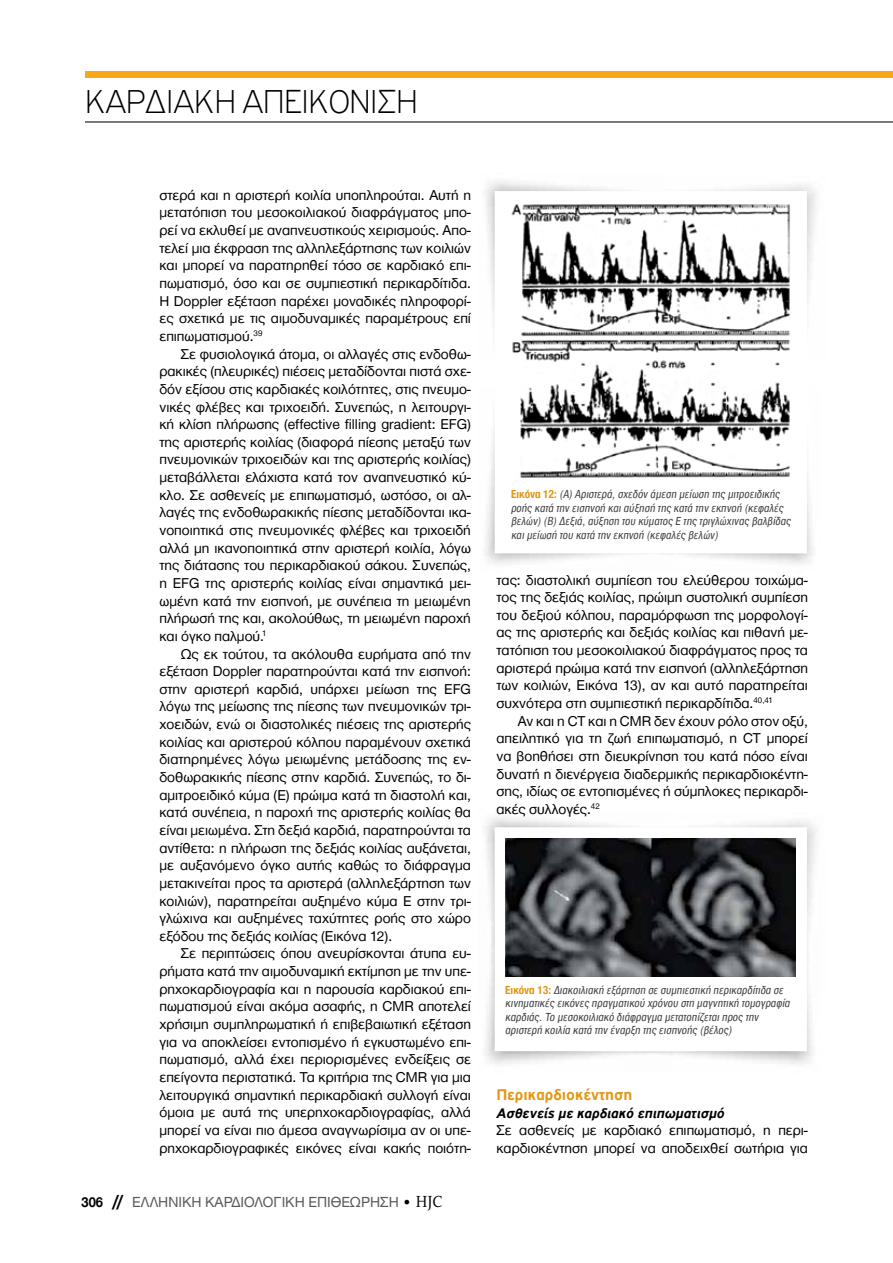
<style>
.page{position:relative;width:893px;height:1263px;background:#fff}
.page>*{position:absolute;margin:0;border:0;box-sizing:border-box;transform-origin:0 0}
.t1{font:100 35.25px "PF Highway Gothic";color:#000}
.t2{font:700 16.5px "PF Highway Gothic";color:#e29717}
.t3{font:15px "Helvetica Neue Greek";color:#58595b}
.t4{font:14.7px/17.7px "Helvetica Neue Greek";color:#000;text-align:justify}
.t5{font:italic 700 14.7px "PF Highway Gothic";color:#000}
.t6{font:italic condensed 12px/13.5px "Helvetica Neue Greek";letter-spacing:.02em;color:#414042}
.s1{font-weight:700;color:#000}
.s2{font-family:"Futura TGR";font-weight:700;font-size:16.5px;color:#000}
.s3{color:#000}
.s4{font-family:"PF Archive Pro";font-size:16.5px;color:#000}
.s5{font-weight:700;font-style:normal;color:#e29717}
</style>
<div class="page">
<hr style="left:85px;top:121px;width:808px;height:1px;background:#000">
<div style="left:85px;top:72px;width:808px;height:6px;background:#faa61a"></div>
<img style="left:485px;top:181px;width:180px;height:140px">
<img style="left:485px;top:423px;width:137px;height:141px">
<svg style="left:495px;top:191px;width:170px;height:362px"></svg>
<div style="left:639px;top:194px;width:102px;height:285px;background:#fff"></div>
<img style="left:505px;top:202px;width:286px;height:277px">
<img style="left:485px;top:817px;width:180px;height:70px">
<img style="left:485px;top:887px;width:137px;height:177px">
<svg style="left:495px;top:827px;width:312px;height:224px"></svg>
<div style="left:639px;top:830px;width:102px;height:214px;background:#fff"></div>
<img style="left:505px;top:838px;width:291px;height:139px">
<h1 class="t1" style="left:85px;top:84px;width:98px">ΚΑΡΔΙΑΚΗ</h1>
<h1 class="t1" style="left:242px;top:84px;width:125px">ΑΠ ΕΙΚΟΝΙΣΗ</h1>
<p class="t4" style="left:159px;top:186px;width:313px">στερά και η αριστερή κοιλία υποπληρούται. Αυτή η μετατόπιση του μεσοκοιλιακού διαφράγματος μπο&shy;ρεί να εκλυθεί με αναπνευστικούς χειρισμούς. Απο&shy;τελεί μια έκφραση της αλληλεξάρτησης των κοιλιών και μπορεί να παρατηρηθεί τόσο σε καρδιακό επι&shy;πωματισμό, όσο και σε συμπιεστική περικαρδίτιδα.<br>Η Doppler εξέταση παρέχει μοναδικές πληροφορί&shy;ες σχετικά με τις αιμοδυναμικές παραμέτρους επί επιπωματισμού.<sup>39</sup></p>
<p class="t4" style="left:159px;top:345px;width:313px;text-indent:21px">Σε φυσιολογικά άτομα, οι αλλαγές στις ενδοθω&shy;ρακικές (πλευρικές) πιέσεις μεταδίδονται πιστά σχε&shy;δόν εξίσου στις καρδιακές κοιλότητες, στις πνευμο&shy;νικές φλέβες και τριχοειδή. Συνεπώς, η λειτουργι&shy;κή κλίση πλήρωσης (effective filling gradient: EFG) της αριστερής κοιλίας (διαφορά πίεσης μεταξύ των πνευμονικών τριχοειδών και της αριστερής κοιλίας) μεταβάλλεται ελάχιστα κατά τον αναπνευστικό κύ&shy;κλο. Σε ασθενείς με επιπωματισμό, ωστόσο, οι αλ&shy;λαγές της ενδοθωρακικής πίεσης μεταδίδονται ικα&shy;νοποιητικά στις πνευμονικές φλέβες και τριχοειδή αλλά μη ικανοποιητικά στην αριστερή κοιλία, λόγω της διάτασης του περικαρδιακού σάκου. Συνεπώς, η EFG της αριστερής κοιλίας είναι σημαντικά μει&shy;ωμένη κατά την εισπνοή, με συνέπεια τη μειωμένη πλήρωσή της και, ακολούθως, τη μειωμένη παροχή και όγκο παλμού.<sup>1</sup></p>
<p class="t4" style="left:159px;top:645px;width:313px;text-indent:21px">Ως εκ τούτου, τα ακόλουθα ευρήματα από την εξέταση Doppler παρατηρούνται κατά την εισπνοή: στην αριστερή καρδιά, υπάρχει μείωση της EFG λόγω της μείωσης της πίεσης των πνευμονικών τρι&shy;χοειδών, ενώ οι διαστολικές πιέσεις της αριστερής κοιλίας και αριστερού κόλπου παραμένουν σχετικά διατηρημένες λόγω μειωμένης μετάδοσης της εν&shy;δοθωρακικής πίεσης στην καρδιά. Συνεπώς, το δι&shy;αμιτροειδικό κύμα (Ε) πρώιμα κατά τη διαστολή και, κατά συνέπεια, η παροχή της αριστερής κοιλίας θα είναι μειωμένα. Στη δεξιά καρδιά, παρατηρούνται τα αντίθετα: η πλήρωση της δεξιάς κοιλίας αυξάνεται, με αυξανόμενο όγκο αυτής καθώς το διάφραγμα μετακινείται προς τα αριστερά (αλληλεξάρτηση των κοιλιών), παρατηρείται αυξημένο κύμα Ε στην τρι&shy;γλώχινα και αυξημένες ταχύτητες ροής στο χώρο εξόδου της δεξιάς κοιλίας (Εικόνα 12).</p>
<p class="t4" style="left:159px;top:945px;width:313px;text-indent:21px">Σε περιπτώσεις όπου ανευρίσκονται άτυπα ευ&shy;ρήματα κατά την αιμοδυναμική εκτίμηση με την υπε&shy;ρηχοκαρδιογραφία και η παρουσία καρδιακού επι&shy;πωματισμού είναι ακόμα ασαφής, η CMR αποτελεί χρήσιμη συμπληρωματική ή επιβεβαιωτική εξέταση για να αποκλείσει εντοπισμένο ή εγκυστωμένο επι&shy;πωματισμό, αλλά έχει περιορισμένες ενδείξεις σε επείγοντα περιστατικά. Τα κριτήρια της CMR για μια λειτουργικά σημαντική περικαρδιακή συλλογή είναι όμοια με αυτά της υπερηχοκαρδιογραφίας, αλλά μπορεί να είναι πιο άμεσα αναγνωρίσιμα αν οι υπε&shy;ρηχοκαρδιογραφικές εικόνες είναι κακής ποιότη-</p>
<p class="t3" style="left:82px;top:1194px;width:362px"><span class="s1">306</span> <span class="s2">//</span> EΛΛΗΝΙΚΗ ΚΑΡΔΙΟΛΟΓΙΚΗ ΕΠΙΘΕΩΡΗΣΗ <span class="s3">•</span> <span class="s4">HJC</span></p>
<p class="t6" style="left:511px;top:487px;width:283px"><span class="s5">Εικόνα 12:</span> (Α) Αριστερά, σχεδόν άμεση μείωση της μιτροειδικής ροής κατά την εισπνοή και αύξησή της κατά την εκπνοή (κεφαλές βελών) (Β) Δεξιά, αύξηση του κύματος Ε της τριγλώχινας βαλβίδας και μείωσή του κατά την εκπνοή (κεφαλές βελών)</p>
<p class="t4" style="left:496px;top:571px;width:313px">τας: διαστολική συμπίεση του ελεύθερου τοιχώμα&shy;τος της δεξιάς κοιλίας, πρώιμη συστολική συμπίεση του δεξιού κόλπου, παραμόρφωση της μορφολογί&shy;ας της αριστερής και δεξιάς κοιλίας και πιθανή με&shy;τατόπιση του μεσοκοιλιακού διαφράγματος προς τα αριστερά πρώιμα κατά την εισπνοή (αλληλεξάρτηση των κοιλιών, Εικόνα 13), αν και αυτό παρατηρείται συχνότερα στη συμπιεστική περικαρδίτιδα.<sup>40,41</sup></p>
<p class="t4" style="left:496px;top:712px;width:313px;text-indent:21px">Αν και η CΤ και η CMR δεν έχουν ρόλο στον οξύ, απειλητικό για τη ζωή επιπωματισμό, η CT μπορεί να βοηθήσει στη διευκρίνηση του κατά πόσο είναι δυνατή η διενέργεια διαδερμικής περικαρδιοκέντη&shy;σης, ιδίως σε εντοπισμένες ή σύμπλοκες περικαρδι&shy;ακές συλλογές.<sup>42</sup></p>
<p class="t6" style="left:505px;top:983px;width:288px"><span class="s5">Εικόνα 13:</span> Διακοιλιακή εξάρτηση σε συμπιεστική περικαρδίτιδα σε κινηματικές εικόνες πραγματικού χρόνου στη μαγνητική τομογραφία καρδιάς. Το μεσοκοιλιακό διάφραγμα μετατοπίζεται προς την αριστερή κοιλία κατά την έναρξη της εισπνοής (βέλος)</p>
<p class="t2" style="left:496px;top:1086px;width:137px">Περικαρδιοκέντηση</p>
<p class="t5" style="left:496px;top:1105px;width:230px">Ασθενείς με καρδιακό επιπωματισμό</p>
<p class="t4" style="left:496px;top:1122px;width:313px">Σε ασθενείς με καρδιακό επιπωματισμό, η περι&shy;καρδιοκέντηση μπορεί να αποδειχθεί σωτήρια για</p>
</div>
